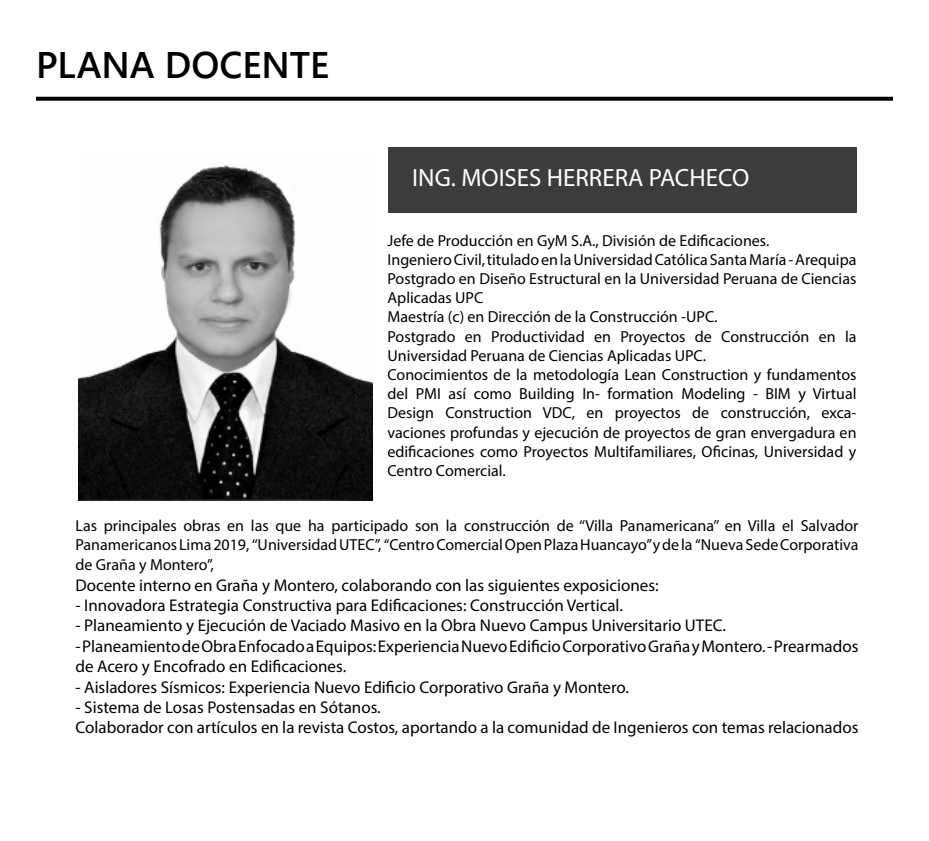
<style>
.page{position:relative;width:929px;height:841px;background:#fff}
.page>*{position:absolute;margin:0;border:0;box-sizing:border-box;transform-origin:0 0}
.t1{font:600 37px "Segoe UI";color:#000}
.t2{font:25px "Myriad Pro";color:#fff}
.t3{font:17px/20.4px "Myriad Pro";color:#000}
.t4{font:16px/19.2px "Myriad Pro";color:#000;text-align:justify}
</style>
<div class="page">
<svg style="left:36px;top:97px;width:857px;height:4px;background:#101010"></svg>
<div style="left:388px;top:147px;width:469px;height:66px;background:#3c3c3b"></div>
<img style="left:79px;top:165px;width:293px;height:335px">
<h1 class="t1" style="left:36px;top:35px;width:295px">PLANA DOCENTE</h1>
<h2 class="t2" style="left:412px;top:162px;width:338px">ING. MOISES HERRERA PACHECO</h2>
<p class="t4" style="left:388px;top:230px;width:471px;text-align:left">Jefe de Producción en GyM S.A., División de Edificaciones.<br>Ingeniero Civil, titulado en la Universidad Católica Santa María - Arequipa Postgrado en Diseño Estructural en la Universidad Peruana de Ciencias Aplicadas UPC<br>Maestría (c) en Dirección de la Construcción -UPC.<br>Postgrado en Productividad en Proyectos de Construcción en la Universidad Peruana de Ciencias Aplicadas UPC.<br>Conocimientos de la metodología Lean Construction y fundamentos del PMI así como Building In- formation Modeling - BIM y Virtual Design Construction VDC, en proyectos de construcción, exca&shy;vaciones profundas y ejecución de proyectos de gran envergadura en edificaciones como Proyectos Multifamiliares, Oficinas, Universidad y Centro Comercial.</p>
<p class="t4" style="left:76px;top:515px;width:785px;line-height:19.8px">Las principales obras en las que ha participado son la construcción de ‘‘Villa Panamericana’’ en Villa el Salvador Panamericanos Lima 2019, ‘‘Universidad UTEC’’, ‘‘Centro Comercial Open Plaza Huancayo’’y de la “Nueva Sede Corporativa de Graña y Montero”,</p>
<p class="t3" style="left:76px;top:574px;width:585px">Docente interno en Graña y Montero, colaborando con las siguientes exposiciones:</p>
<p class="t3" style="left:76px;top:595px;width:549px">- Innovadora Estrategia Constructiva para Edificaciones: Construcción Vertical.</p>
<p class="t3" style="left:76px;top:615px;width:652px">- Planeamiento y Ejecución de Vaciado Masivo en la Obra Nuevo Campus Universitario UTEC.</p>
<p class="t3" style="left:76px;top:636px;width:784px">- Planeamiento de Obra Enfocado a Equipos: Experiencia Nuevo Edificio Corporativo Graña y Montero. - Prearmados de Acero y Encofrado en Edificaciones.</p>
<p class="t3" style="left:76px;top:676px;width:555px">- Aisladores Sísmicos: Experiencia Nuevo Edificio Corporativo Graña y Montero.</p>
<p class="t3" style="left:76px;top:697px;width:784px">- Sistema de Losas Postensadas en Sótanos.<br>Colaborador con artículos en la revista Costos, aportando a la comunidad de Ingenieros con temas relacionados</p>
</div>
